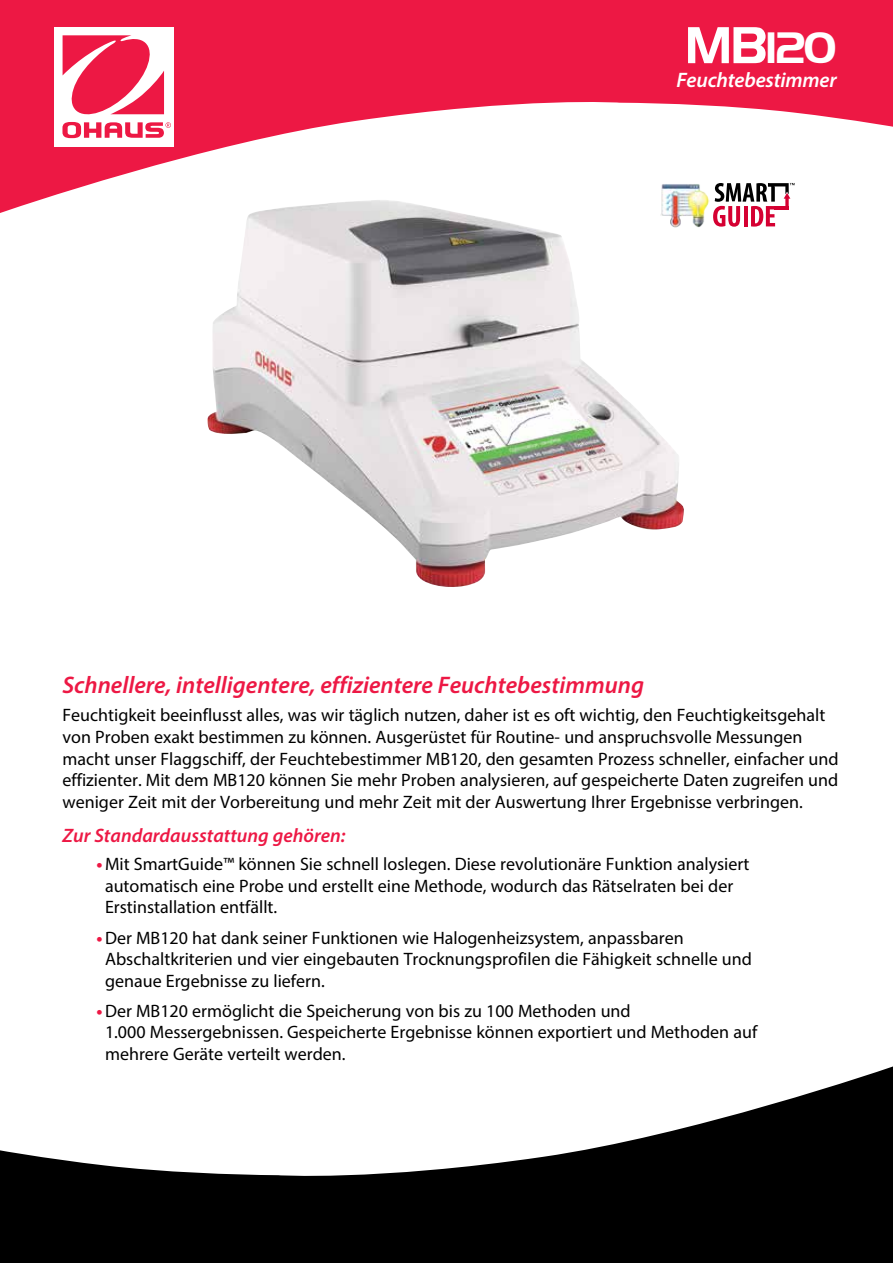
<style>
.page{position:relative;width:893px;height:1263px;background:#fff}
.page>*{position:absolute;margin:0;border:0;box-sizing:border-box;transform-origin:0 0}
.t1{font:700 45.9px "Handel Got D";color:#fff}
.t2{font:italic 600 24px "Myriad Pro";color:#ed1844}
.t3{font:italic 600 21px "Myriad Pro";letter-spacing:-.01em;color:#fff}
.t4{font:italic 600 19.5px "Myriad Pro";color:#ed1844}
.t5{font:18px/21.6px "Myriad Pro";color:#000}
.s1{font-size:54px}
.s2{font-weight:700;color:#ed1844}
</style>
<div class="page">
<svg style="left:0;top:0;width:893px;height:213px;fill:#ed1844"></svg>
<div style="left:54px;top:27px;width:120px;height:119px;background:#fff"></div>
<svg style="left:62px;top:35px;width:109px;height:103px"></svg>
<svg style="left:0;top:1066px;width:893px;height:197px;fill:#000"></svg>
<img style="left:207px;top:200px;width:477px;height:387px">
<svg style="left:713px;top:183px;width:82px;height:44px"></svg>
<img style="left:660px;top:179px;width:49px;height:49px">
<h1 class="t1" style="left:684px;top:22px;width:154px"><span class="s1">MB</span>120</h1>
<p class="t3" style="left:676px;top:67px;width:162px">Feuchtebestimmer</p>
<h2 class="t2" style="left:63px;top:670px;width:583px">Schnellere, intelligentere, effizientere Feuchtebestimmung</h2>
<p class="t5" style="left:63px;top:704px;width:777px">Feuchtigkeit beeinflusst alles, was wir täglich nutzen, daher ist es oft wichtig, den Feuchtigkeitsgehalt von Proben exakt bestimmen zu können. Ausgerüstet für Routine- und anspruchsvolle Messungen macht unser Flaggschiff, der Feuchtebestimmer MB120, den gesamten Prozess schneller, einfacher und effizienter. Mit dem MB120 können Sie mehr Proben analysieren, auf gespeicherte Daten zugreifen und weniger Zeit mit der Vorbereitung und mehr Zeit mit der Auswertung Ihrer Ergebnisse verbringen.</p>
<p class="t4" style="left:63px;top:823px;width:284px">Zur Standardausstattung gehören:</p>
<p class="t5" style="left:105px;top:853px;width:646px;text-indent:-8px"><span class="s2">•</span> Mit SmartGuide™ können Sie schnell loslegen. Diese revolutionäre Funktion analysiert automatisch eine Probe und erstellt eine Methode, wodurch das Rätselraten bei der<br>Erstinstallation entfällt.</p>
<p class="t5" style="left:105px;top:926px;width:648px;text-indent:-8px"><span class="s2">•</span>Der MB120 hat dank seiner Funktionen wie Halogenheizsystem, anpassbaren<br>Abschaltkriterien und vier eingebauten Trocknungsprofilen die Fähigkeit schnelle und genaue Ergebnisse zu liefern.</p>
<p class="t5" style="left:105px;top:1000px;width:654px;text-indent:-8px"><span class="s2">•</span>Der MB120 ermöglicht die Speicherung von bis zu 100 Methoden und<br>1.000 Messergebnissen. Gespeicherte Ergebnisse können exportiert und Methoden auf mehrere Geräte verteilt werden.</p>
</div>
